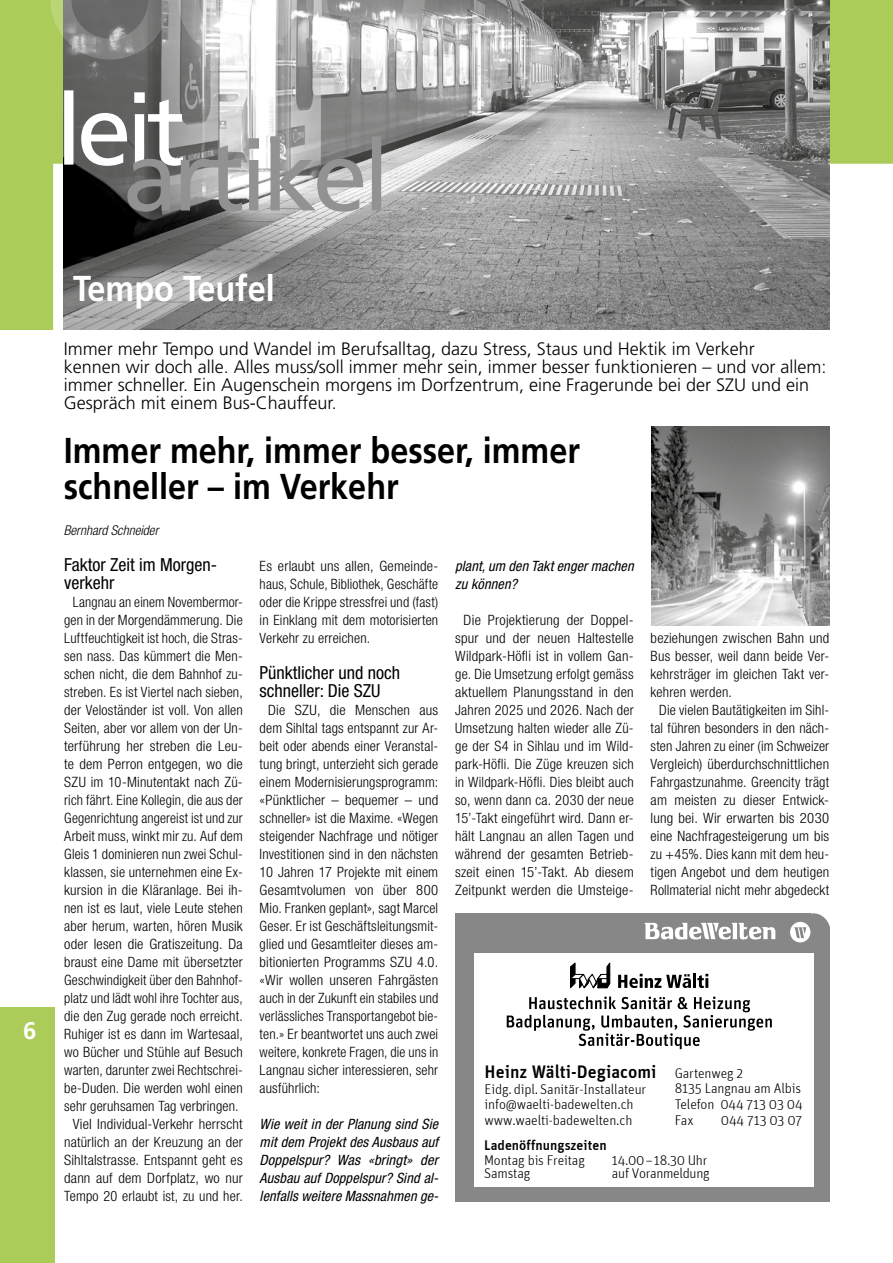
<style>
.page{position:relative;width:893px;height:1263px;background:#fff}
.page>*{position:absolute;margin:0;border:0;box-sizing:border-box;transform-origin:0 0}
.t1{font:700 36px/36px "Frutiger LT Std";color:#000;scale:.9 1}
.t2{font:700 36px "Frutiger LT Std";color:#fff;scale:.9 1}
.t3{font:700 24px "Frutiger LT Std";color:#fff}
.t4{font:500 18.3px "Unit";color:#000}
.t5{font:300 18px/18px "Frutiger LT Std";color:#000}
.t6{font:condensed 18px/18px "Helvetica Neue LT Std";color:#000}
.t7{font:300 condensed 14.25px/18px "Helvetica Neue LT Std";letter-spacing:.01em;color:#000;text-align:center}
.t8{font:italic condensed 14.25px/18px "Helvetica Neue LT Std";letter-spacing:.01em;color:#000;text-align:justify}
.t9{font:300 14.1px/15.8px "Unit";letter-spacing:-.01em;color:#000}
.t10{font:500 14.1px "Unit";color:#000}
.t11{font:italic 300 condensed 13.5px "Helvetica Neue LT Std";color:#000}
</style>
<div class="page">
<div style="left:0;top:1008px;width:54px;height:255px;background:#abcc59"></div>
<svg style="left:0;top:0;width:893px;height:330px;fill:#abcc59"></svg>
<img style="left:64px;top:0;width:765px;height:330px">
<div style="left:457px;top:913px;width:373px;height:288px;background:#878787"></div>
<svg style="left:645px;top:923px;width:130px;height:16px"></svg>
<svg style="left:790px;top:922px;width:20px;height:20px"></svg>
<div style="left:474px;top:953px;width:339px;height:234px;background:#fff"></div>
<svg style="left:507px;top:962px;width:265px;height:87px"></svg>
<svg style="left:64px;top:90px;width:317px;height:122px;background:#989797"></svg>
<img style="left:651px;top:427px;width:178px;height:198px">
<svg style="left:50px;top:0;width:119px;height:60px;background:#808377"></svg>
<svg style="left:178px;top:0;width:119px;height:60px"></svg>
<svg style="left:306px;top:0;width:119px;height:60px"></svg>
<h2 class="t3" style="left:23px;top:1016px;width:15px">6</h2>
<h1 class="t2" style="left:73px;top:267px;width:226px">Tempo Teufel</h1>
<p class="t5" style="left:64px;top:340px;width:764px">Immer mehr Tempo und Wandel im Berufsalltag, dazu Stress, Staus und Hektik im Verkehr<br>kennen wir doch alle. Alles muss/soll immer mehr sein, immer besser funktionieren – und vor allem: immer schneller. Ein Augenschein morgens im Dorfzentrum, eine Fragerunde bei der SZU und ein Gespräch mit einem Bus-Chauffeur.</p>
<h1 class="t1" style="left:64px;top:433px;width:575px">Immer mehr, immer besser, immer schneller – im Verkehr</h1>
<p class="t11" style="left:64px;top:523px;width:96px">Bernhard Schneider</p>
<p class="t6" style="left:64px;top:556px;width:154px">Faktor Zeit im Morgen&shy;verkehr</p>
<p class="t7" style="left:64px;top:593px;width:180px">Langnau an einem Novembermor&shy;gen in der Morgendämmerung. Die Luftfeuchtigkeit ist hoch, die Stras&shy;sen nass. Das kümmert die Men&shy;schen nicht, die dem Bahnhof zu&shy;streben. Es ist Viertel nach sieben, der Veloständer ist voll. Von allen Seiten, aber vor allem von der Un&shy;terführung her streben die Leu&shy;te dem Perron entgegen, wo die SZU im 10-Minutentakt nach Zü&shy;rich fährt. Eine Kollegin, die aus der Gegenrichtung angereist ist und zur Arbeit muss, winkt mir zu. Auf dem Gleis 1 dominieren nun zwei Schul&shy;klassen, sie unternehmen eine Ex&shy;kursion in die Kläranlage. Bei ih&shy;nen ist es laut, viele Leute stehen aber herum, warten, hören Musik oder lesen die Gratiszeitung. Da braust eine Dame mit übersetzter Geschwindigkeit über den Bahnhof&shy;platz und lädt wohl ihre Tochter aus, die den Zug gerade noch erreicht.<br>Ruhiger ist es dann im Wartesaal, wo Bücher und Stühle auf Besuch warten, darunter zwei Rechtschrei&shy;be-Duden. Die werden wohl einen sehr geruhsamen Tag verbringen.<br>Viel Individual-Verkehr herrscht natürlich an der Kreuzung an der Sihltalstrasse. Entspannt geht es dann auf dem Dorfplatz, wo nur Tempo 20 erlaubt ist, zu und her.</p>
<p class="t7" style="left:260px;top:557px;width:180px;text-align:justify">Es erlaubt uns allen, Gemeinde&shy;haus, Schule, Bibliothek, Geschäfte oder die Krippe stressfrei und (fast) in Einklang mit dem motorisierten Verkehr zu erreichen.</p>
<p class="t6" style="left:260px;top:664px;width:142px">Pünktlicher und noch schneller: Die SZU</p>
<p class="t7" style="left:260px;top:701px;width:180px;text-align:justify;text-indent:9px">Die SZU, die Menschen aus dem Sihltal tags entspannt zur Ar&shy;beit oder abends einer Veranstal&shy;tung bringt, unterzieht sich gerade einem Modernisierungsprogramm: «Pünktlicher – bequemer – und schneller» ist die Maxime. «Wegen steigender Nachfrage und nötiger Investitionen sind in den nächsten 10 Jahren 17 Projekte mit einem Gesamtvolumen von über 800<br>Mio. Franken geplant», sagt Marcel Geser. Er ist Geschäftsleitungsmit&shy;glied und Gesamtleiter dieses am&shy;bitionierten Programms SZU 4.0. «Wir wollen unseren Fahrgästen auch in der Zukunft ein stabiles und verlässliches Transportangebot bie&shy;ten.» Er beantwortet uns auch zwei weitere, konkrete Fragen, die uns in Langnau sicher interessieren, sehr ausführlich:</p>
<p class="t8" style="left:260px;top:1115px;width:180px">Wie weit in der Planung sind Sie mit dem Projekt des Ausbaus auf Doppelspur? Was «bringt» der Ausbau auf Doppelspur? Sind al&shy;lenfalls weitere Massnahmen ge-</p>
<p class="t8" style="left:455px;top:557px;width:180px">plant, um den Takt enger machen zu können?</p>
<p class="t7" style="left:455px;top:611px;width:180px">Die Projektierung der Doppel&shy;spur und der neuen Haltestelle<br>Wildpark-Höfli ist in vollem Gan&shy;ge. Die Umsetzung erfolgt gemäss aktuellem Planungsstand in den<br>Jahren 2025 und 2026. Nach der<br>Umsetzung halten wieder alle Zü&shy;ge der S4 in Sihlau und im Wild&shy;park-Höfli. Die Züge kreuzen sich in Wildpark-Höfli. Dies bleibt auch so, wenn dann ca. 2030 der neue<br>15’-Takt eingeführt wird. Dann er&shy;hält Langnau an allen Tagen und während der gesamten Betrieb&shy;szeit einen 15’-Takt. Ab diesem<br>Zeitpunkt werden die Umsteige-</p>
<p class="t7" style="left:651px;top:629px;width:180px">beziehungen zwischen Bahn und</p>
<p class="t7" style="left:651px;top:647px;width:180px">Bus besser, weil dann beide Ver-</p>
<p class="t7" style="left:651px;top:665px;width:180px">kehrsträger im gleichen Takt ver-</p>
<p class="t7" style="left:651px;top:683px;width:83px">kehren werden.</p>
<p class="t7" style="left:659px;top:701px;width:172px">Die vielen Bautätigkeiten im Sihl-</p>
<p class="t7" style="left:651px;top:719px;width:180px">tal führen besonders in den näch-</p>
<p class="t7" style="left:651px;top:737px;width:180px">sten Jahren zu einer (im Schweizer</p>
<p class="t7" style="left:651px;top:755px;width:180px">Vergleich) überdurchschnittlichen</p>
<p class="t7" style="left:651px;top:773px;width:180px">Fahrgastzunahme. Greencity trägt</p>
<p class="t7" style="left:651px;top:791px;width:180px">am meisten zu dieser Entwick-</p>
<p class="t7" style="left:651px;top:809px;width:180px">lung bei. Wir erwarten bis 2030</p>
<p class="t7" style="left:651px;top:827px;width:180px">eine Nachfragesteigerung um bis</p>
<p class="t7" style="left:651px;top:845px;width:180px">zu +45%. Dies kann mit dem heu-</p>
<p class="t7" style="left:651px;top:863px;width:180px">tigen Angebot und dem heutigen</p>
<p class="t7" style="left:651px;top:881px;width:180px">Rollmaterial nicht mehr abgedeckt</p>
<p class="t4" style="left:484px;top:1060px;width:173px">Heinz Wälti-Degiacomi</p>
<p class="t9" style="left:484px;top:1081px;width:163px">Eidg. dipl. Sanitär-Installateur info@waelti-badewelten.ch www.waelti-badewelten.ch</p>
<p class="t9" style="left:612px;top:1153px;width:99px;line-height:13px">14.00– 18.30 Uhr auf Voranmeldung</p>
<p class="t9" style="left:675px;top:1065px;width:129px">Gartenweg 2<br>8135 Langnau am Albis<br>Telefon 044 713 03 04<br>Fax</p>
<p class="t9" style="left:721px;top:1112px;width:83px">044 713 03 07</p>
<p class="t10" style="left:484px;top:1136px;width:124px">Ladenöffnungszeiten</p>
<p class="t9" style="left:484px;top:1153px;width:102px;line-height:13px">Montag bis Freitag<br>Samstag</p>
</div>
